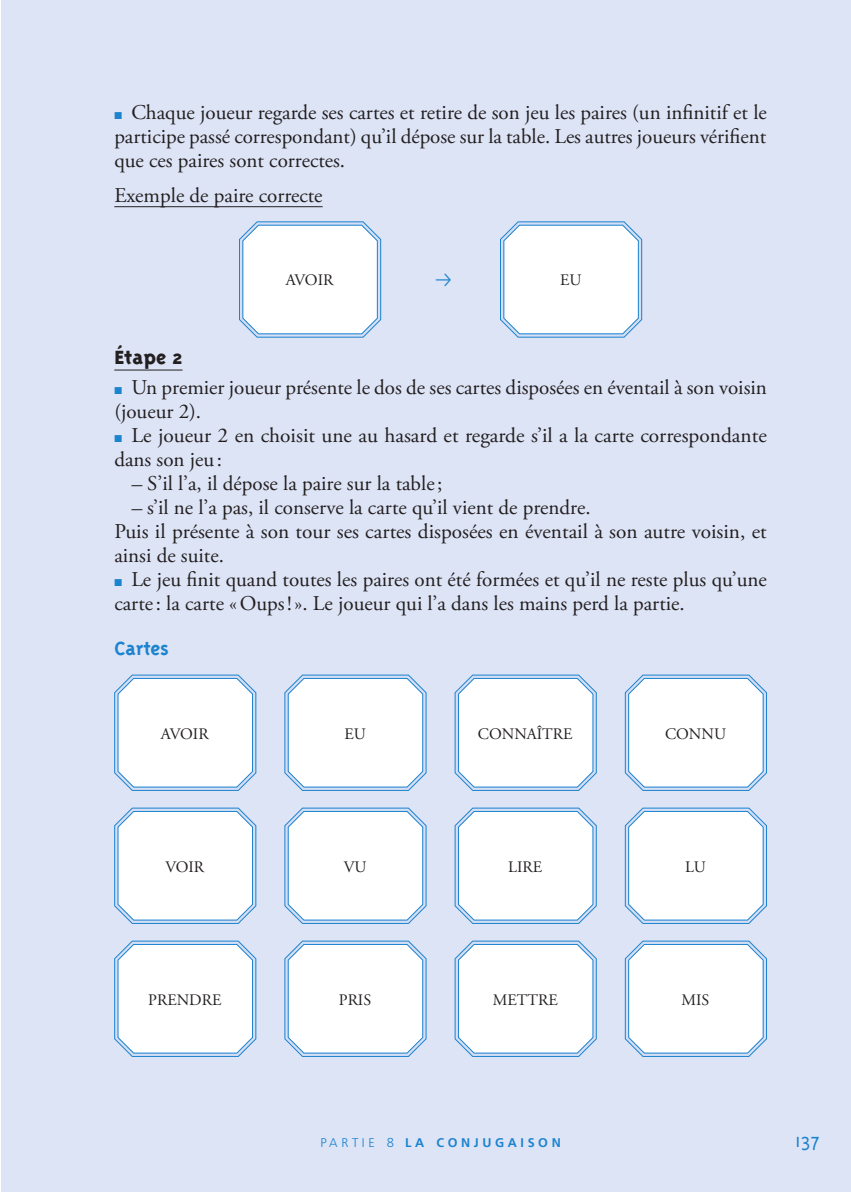
<style>
.page{position:relative;width:851px;height:1192px;background:#fff}
.page>*{position:absolute;margin:0;border:0;box-sizing:border-box;transform-origin:0 0}
.t1{font:800 22px "Triplex";color:#231f20}
.t2{font:700 22px "Triplex";color:#1c83cf}
.t3{font:300 22px "Triplex";color:#1c83cf}
.t4{font:21px/24px "Adobe Garamond Pro";color:#231f20}
.t5{font:16px "Adobe Garamond Pro";color:#231f20}
.t6{font:700 12.6px "Frutiger LT Std";letter-spacing:.285em;color:#1c83cf}
.s1{color:#1c83cf}
.s2{font-style:italic}
.s3{font-weight:300}
.s4{font-weight:300;font-size:13px}
</style>
<div class="page">
<div style="left:1px;top:0;width:849px;height:1191px;background:#dde4f6"></div>
<hr style="left:114px;top:206px;width:208px;height:1px;background:#231f20">
<hr style="left:114px;top:369px;width:68px;height:1px;background:#231f20">
<svg style="left:239px;top:221px;width:142px;height:117px;background:#edf4fb"></svg>
<svg style="left:500px;top:221px;width:142px;height:117px;background:#edf4fb"></svg>
<svg style="left:114px;top:674px;width:143px;height:117px;background:#eef4fb"></svg>
<svg style="left:284px;top:674px;width:143px;height:117px;background:#eef4fb"></svg>
<svg style="left:454px;top:674px;width:143px;height:117px;background:#edf4fb"></svg>
<svg style="left:624px;top:674px;width:143px;height:117px;background:#edf4fb"></svg>
<svg style="left:114px;top:807px;width:143px;height:117px;background:#eef4fb"></svg>
<svg style="left:284px;top:807px;width:143px;height:117px;background:#eef4fb"></svg>
<svg style="left:454px;top:807px;width:143px;height:117px;background:#edf4fb"></svg>
<svg style="left:624px;top:807px;width:143px;height:117px;background:#edf4fb"></svg>
<svg style="left:114px;top:940px;width:143px;height:117px;background:#eef5fb"></svg>
<svg style="left:284px;top:940px;width:143px;height:117px;background:#eef4fb"></svg>
<svg style="left:454px;top:940px;width:143px;height:117px;background:#eef4fb"></svg>
<svg style="left:624px;top:940px;width:143px;height:117px;background:#edf4fb"></svg>
<p class="t4" style="left:114px;top:101px;width:653px;text-align:justify"><span class="s1">■</span> Chaque joueur regarde ses cartes et retire de son jeu les paires (un infinitif et le participe passé correspondant) qu’il dépose sur la table. Les autres joueurs vérifient que ces paires sont correctes.</p>
<p class="t4" style="left:114px;top:184px;width:210px">Exemple de paire correcte</p>
<p class="t5" style="left:286px;top:270px;width:49px">AVOIR</p>
<p class="t5" style="left:560px;top:270px;width:23px">EU</p>
<p class="t1" style="left:114px;top:344px;width:70px">Étape 2</p>
<p class="t4" style="left:114px;top:375px;width:654px"><span class="s1">■</span> Un premier joueur présente le dos de ses cartes disposées en éventail à son voisin (joueur 2).</p>
<p class="t4" style="left:114px;top:423px;width:653px"><span class="s1">■</span> Le joueur 2 en choisit une au hasard et regarde s’il a la carte correspondante dans son jeu:</p>
<p class="t4" style="left:131px;top:471px;width:312px"><span class="s2">–</span> S’il l’a, il dépose la paire sur la table;</p>
<p class="t4" style="left:114px;top:495px;width:653px;text-indent:17px"><span class="s2">–</span> s’il ne l’a pas, il conserve la carte qu’il vient de prendre.<br>Puis il présente à son tour ses cartes disposées en éventail à son autre voisin, et ainsi de suite.</p>
<p class="t4" style="left:114px;top:567px;width:654px"><span class="s1">■</span> Le jeu finit quand toutes les paires ont été formées et qu’il ne reste plus qu’une carte: la carte «Oups!». Le joueur qui l’a dans les mains perd la partie.</p>
<p class="t2" style="left:114px;top:636px;width:56px">Cartes</p>
<p class="t5" style="left:161px;top:723px;width:49px">AVOIR</p>
<p class="t5" style="left:344px;top:723px;width:23px">EU</p>
<p class="t5" style="left:478px;top:723px;width:96px">CONNAÎTRE</p>
<p class="t5" style="left:664px;top:723px;width:62px">CONNU</p>
<p class="t5" style="left:165px;top:856px;width:40px">VOIR</p>
<p class="t5" style="left:343px;top:856px;width:24px">VU</p>
<p class="t5" style="left:508px;top:856px;width:35px">LIRE</p>
<p class="t5" style="left:685px;top:856px;width:22px">LU</p>
<p class="t5" style="left:148px;top:989px;width:75px">PRENDRE</p>
<p class="t5" style="left:339px;top:989px;width:34px">PRIS</p>
<p class="t5" style="left:492px;top:989px;width:66px">METTRE</p>
<p class="t5" style="left:681px;top:989px;width:29px">MIS</p>
<p class="t6" style="left:320px;top:1134px;width:242px"><span class="s3">PARTIE</span> <span class="s4">8</span> LA CONJUGAISON</p>
<p class="t3" style="left:795px;top:1127px;width:27px">137</p>
</div>
